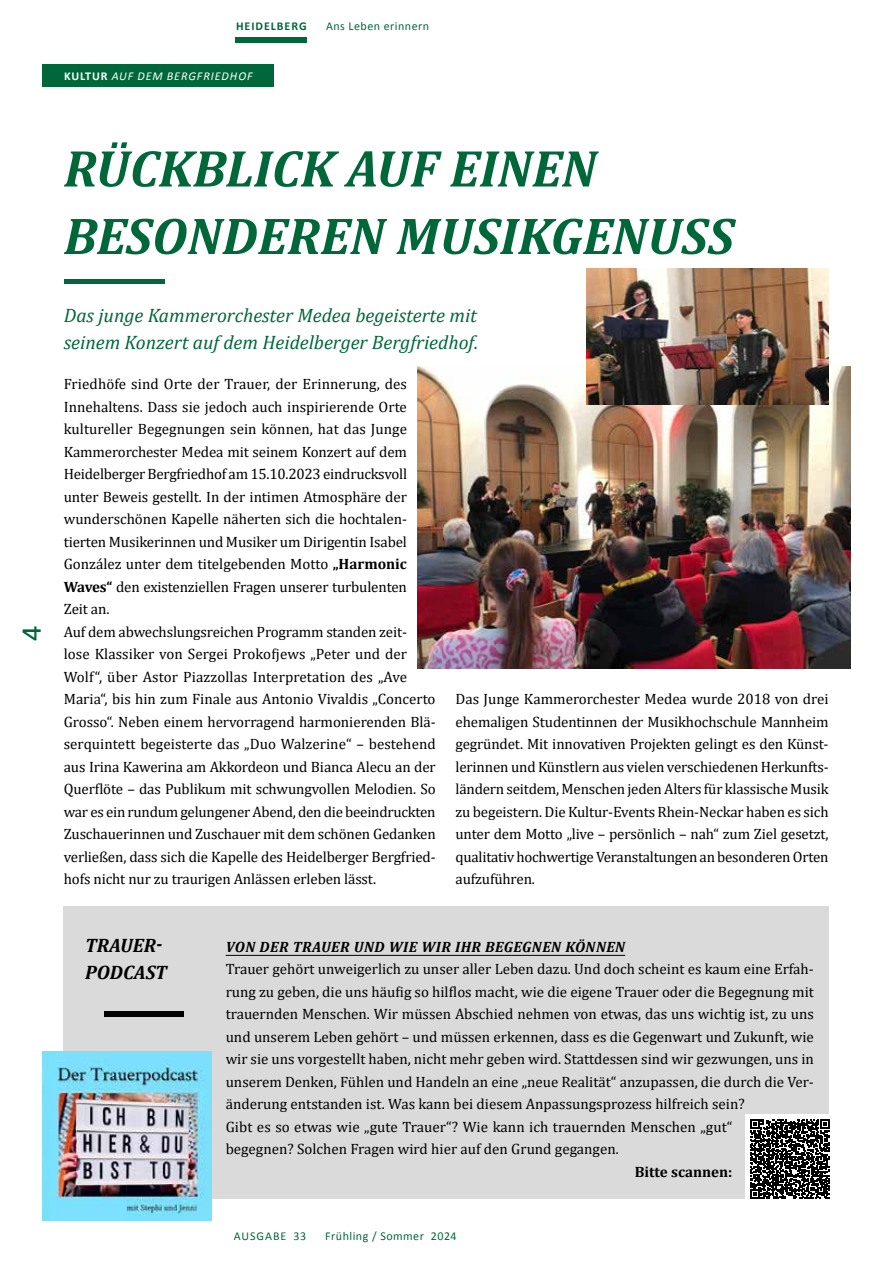
<style>
.page{position:relative;width:893px;height:1263px;background:#fff}
.page>*{position:absolute;margin:0;border:0;box-sizing:border-box;transform-origin:0 0}
.t1{font:italic 700 52.5px/67.5px "Cambria";color:#00673a}
.t2{font:25.5px "Bitter";color:#00673a}
.t3{font:italic 19.5px/27px "Cambria";color:#00673a}
.t4{font:italic 700 19.5px "Cambria";color:#000}
.t5{font:15px/22.5px "Cambria";color:#000}
.t6{font:italic 700 15px "Cambria";letter-spacing:.03em;color:#000}
.t7{font:700 15px "Cambria";color:#000}
.t8{font:12px "Calibri";letter-spacing:.04em;color:#00673a}
.t9{font:italic 12px "Calibri";letter-spacing:.08em;color:#fff}
.t10{font:700 12px "Calibri";letter-spacing:.08em;color:#00673a}
.t11{font:12px "Calibri";letter-spacing:.08em;color:#00673a}
.s1{font-weight:700;font-style:normal}
.s2{font-weight:700}
</style>
<div class="page">
<div style="left:236px;top:37px;width:71px;height:6px;background:#00673a"></div>
<img style="left:418px;top:366px;width:432px;height:302px">
<div style="left:64px;top:279px;width:100px;height:5px;background:#00673a"></div>
<div style="left:43px;top:64px;width:231px;height:22px;background:#00673a"></div>
<div style="left:64px;top:906px;width:765px;height:293px;background:#dadada"></div>
<img style="left:43px;top:1051px;width:169px;height:169px">
<hr style="left:226px;top:955px;width:399px;height:1px;background:#000">
<div style="left:104px;top:1011px;width:80px;height:5px;background:#000"></div>
<div style="left:745px;top:1114px;width:89px;height:90px;background:#fff"></div>
<svg style="left:750px;top:1119px;width:79px;height:79px"></svg>
<img style="left:587px;top:269px;width:242px;height:135px">
<p class="t10" style="left:236px;top:18px;width:72px">HEIDELBERG</p>
<p class="t8" style="left:326px;top:18px;width:105px">Ans Leben erinnern</p>
<p class="t9" style="left:64px;top:67px;width:190px"><span class="s1">KULTUR</span> AUF DEM BERGFRIEDHOF</p>
<h2 class="t2" style="left:16px;top:640px;width:17px;rotate:-90deg">4</h2>
<h1 class="t1" style="left:64px;top:133px;width:672px">RÜCKBLICK AUF EINEN<br>BESONDEREN MUSIKGENUSS</h1>
<h3 class="t3" style="left:64px;top:300px;width:416px">Das junge Kammerorchester Medea begeisterte mit seinem Konzert auf dem Heidelberger Bergfriedhof.</h3>
<p class="t5" style="left:64px;top:373px;width:373px">Friedhöfe sind Orte der Trauer, der Erinnerung, des Innehaltens. Dass sie jedoch auch inspirierende Orte kultureller Begegnungen sein können, hat das Junge Kammerorchester Medea mit seinem Konzert auf dem Heidelberger Bergfriedhof am 15.10.2023 eindrucksvoll unter Beweis gestellt. In der intimen Atmosphäre der wunderschönen Kapelle näherten sich die hochtalen&shy;tierten Musikerinnen und Musiker um Dirigentin Isabel González unter dem titelgebenden Motto <span class="s2">„Harmonic Waves“</span> den existenziellen Fragen unserer turbulenten<br>Zeit an.<br>Auf dem abwechslungsreichen Programm standen zeit&shy;lose Klassiker von Sergei Prokofjews „Peter und der Wolf“, über Astor Piazzollas Interpretation des „Ave Maria“, bis hin zum Finale aus Antonio Vivaldis „Concerto Grosso“. Neben einem hervorragend harmonierenden Blä&shy;serquintett begeisterte das „Duo Walzerine“ – bestehend aus Irina Kawerina am Akkordeon und Bianca Alecu an der Querflöte – das Publikum mit schwungvollen Melodien. So war es ein rundum gelungener Abend, den die beeindruckten Zuschauerinnen und Zuschauer mit dem schönen Gedanken verließen, dass sich die Kapelle des Heidelberger Bergfried&shy;hofs nicht nur zu traurigen Anlässen erleben lässt.</p>
<p class="t5" style="left:455px;top:688px;width:375px;text-align:justify">Das Junge Kammerorchester Medea wurde 2018 von drei ehemaligen Studentinnen der Musikhochschule Mannheim gegründet. Mit innovativen Projekten gelingt es den Künst&shy;lerinnen und Künstlern aus vielen verschiedenen Herkunfts&shy;ländern seitdem, Menschen jeden Alters für klassische Musik zu begeistern. Die Kultur-Events Rhein-Neckar haben es sich unter dem Motto „live – persönlich – nah“ zum Ziel gesetzt, qualitativ hochwertige Veranstaltungen an besonderen Orten aufzuführen.</p>
<h3 class="t4" style="left:85px;top:931px;width:79px">TRAUER-</h3>
<p class="t6" style="left:226px;top:936px;width:401px">VON DER TRAUER UND WIE WIR IHR BEGEGNEN KÖNNEN</p>
<h3 class="t4" style="left:85px;top:958px;width:83px">PODCAST</h3>
<p class="t5" style="left:226px;top:958px;width:590px">Trauer gehört unweigerlich zu unser aller Leben dazu. Und doch scheint es kaum eine Erfah&shy;rung zu geben, die uns häufig so hilflos macht, wie die eigene Trauer oder die Begegnung mit trauernden Menschen. Wir müssen Abschied nehmen von etwas, das uns wichtig ist, zu uns und unserem Leben gehört – und müssen erkennen, dass es die Gegenwart und Zukunft, wie wir sie uns vorgestellt haben, nicht mehr geben wird. Stattdessen sind wir gezwungen, uns in unserem Denken, Fühlen und Handeln an eine „neue Realität“ anzupassen, die durch die Ver&shy;änderung entstanden ist. Was kann bei diesem Anpassungsprozess hilfreich sein?<br>Gibt es so etwas wie „gute Trauer“? Wie kann ich trauernden Menschen „gut“<br>begegnen? Solchen Fragen wird hier auf den Grund gegangen.</p>
<p class="t7" style="left:635px;top:1161px;width:99px">Bitte scannen:</p>
<p class="t11" style="left:234px;top:1228px;width:74px">AUSGABE 33</p>
<p class="t8" style="left:325px;top:1228px;width:133px">Frühling / Sommer 2024</p>
</div>
